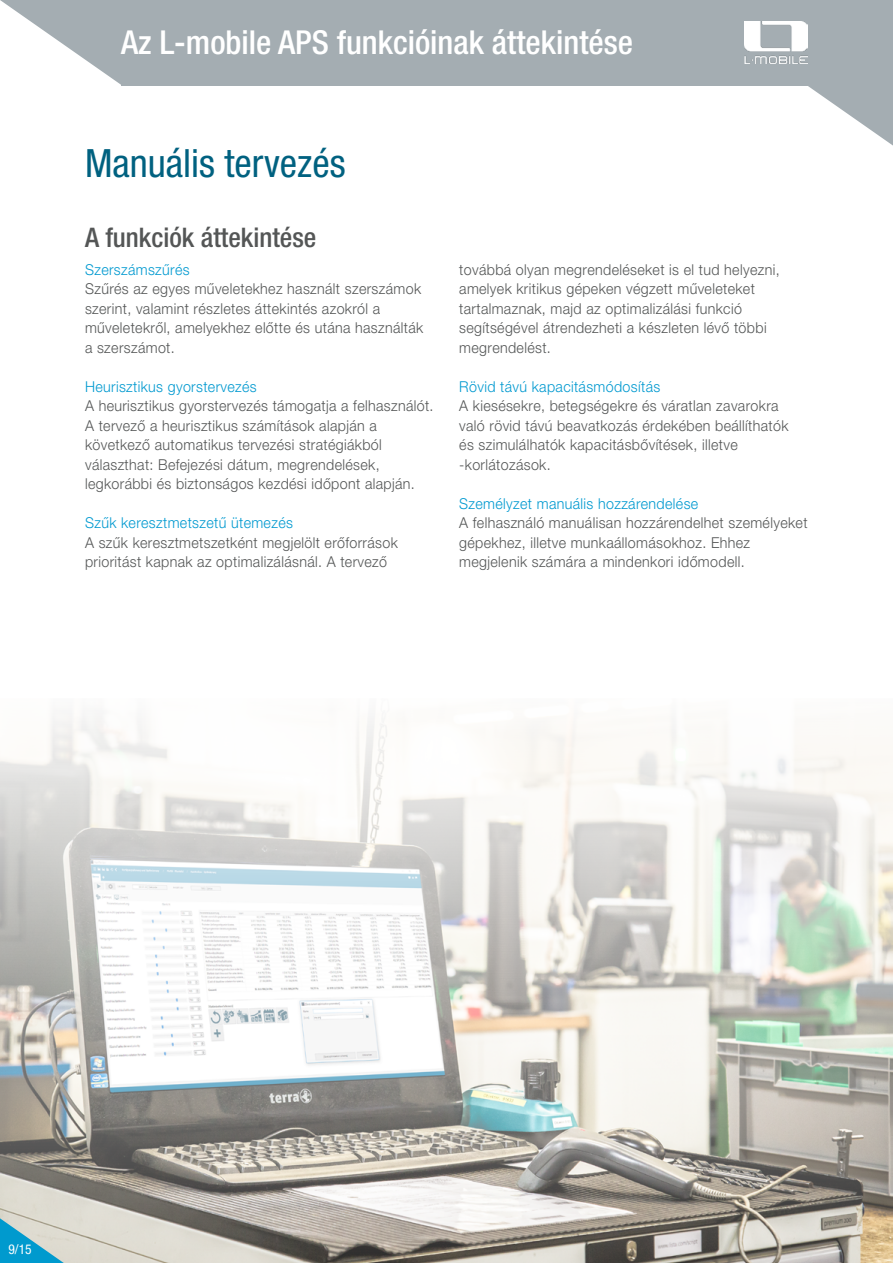
<style>
.page{position:relative;width:893px;height:1263px;background:#fff}
.page>*{position:absolute;margin:0;border:0;box-sizing:border-box;transform-origin:0 0}
.t1{font:condensed 39px "Helvetica Neue LT Pro";color:#006180}
.t2{font:500 condensed 33px "Helvetica Neue LT Pro";color:#fff}
.t3{font:500 condensed 27px "Helvetica Neue LT Pro";color:#545656}
.t4{font:300 15px/19.5px "Helvetica Neue LT Pro";letter-spacing:.025em;color:#545656;scale:.95 1}
.t5{font:300 15px "Helvetica Neue LT Pro";letter-spacing:.025em;color:#0099d0;scale:.95 1}
.t6{font:condensed 13.5px "Helvetica Neue LT Pro";color:#fff}
</style>
<div class="page">
<svg style="left:0;top:716px;width:893px;height:547px"></svg>
<svg style="left:0;top:1216px;width:64px;height:47px;background:#73bacd"></svg>
<svg style="left:0;top:0;width:121px;height:85px"></svg>
<div style="left:121px;top:0;width:772px;height:85px;background:#a4adb2"></div>
<img style="left:744px;top:21px;width:54px;height:43px">
<svg style="left:798px;top:21px;width:95px;height:125px"></svg>
<h2 class="t2" style="left:121px;top:23px;width:513px">Az L-mobile APS funkcióinak áttekintése</h2>
<h1 class="t1" style="left:85px;top:140px;width:262px">Manuális tervezés</h1>
<h3 class="t3" style="left:85px;top:221px;width:233px">A funkciók áttekintése</h3>
<p class="t5" style="left:85px;top:260px;width:112px">Szerszámszűrés</p>
<p class="t4" style="left:85px;top:279px;width:358px">Szűrés az egyes műveletekhez használt szerszámok szerint, valamint részletes áttekintés azokról a műveletekről, amelyekhez előtte és utána használták a szerszámot.</p>
<p class="t5" style="left:85px;top:377px;width:182px">Heurisztikus gyorstervezés</p>
<p class="t4" style="left:85px;top:396px;width:368px">A heurisztikus gyorstervezés támogatja a felhasználót.<br>A tervező a heurisztikus számítások alapján a következő automatikus tervezési stratégiákból választhat: Befejezési dátum, megrendelések, legkorábbi és biztonságos kezdési időpont alapján.</p>
<p class="t5" style="left:85px;top:514px;width:220px">Szűk keresztmetszetű ütemezés</p>
<p class="t4" style="left:85px;top:532px;width:331px">A szűk keresztmetszetként megjelölt erőforrások prioritást kapnak az optimalizálásnál. A tervező</p>
<p class="t4" style="left:459px;top:259px;width:339px">továbbá olyan megrendeléseket is el tud helyezni, amelyek kritikus gépeken végzett műveleteket tartalmaznak, majd az optimalizálási funkció segítségével átrendezheti a készleten lévő többi megrendelést.</p>
<p class="t5" style="left:459px;top:377px;width:213px">Rövid távú kapacitásmódosítás</p>
<p class="t4" style="left:459px;top:396px;width:348px">A kiesésekre, betegségekre és váratlan zavarokra való rövid távú beavatkozás érdekében beállíthatók és szimulálhatók kapacitásbővítések, illetve -korlátozások.</p>
<p class="t5" style="left:459px;top:494px;width:253px">Személyzet manuális hozzárendelése</p>
<p class="t4" style="left:459px;top:513px;width:368px">A felhasználó manuálisan hozzárendelhet személyeket gépekhez, illetve munkaállomásokhoz. Ehhez megjelenik számára a mindenkori időmodell.</p>
<p class="t6" style="left:6px;top:1242px;width:24px">9/15</p>
<p class="t6" style="left:9px;top:1242px;width:25px">9/15</p>
</div>
